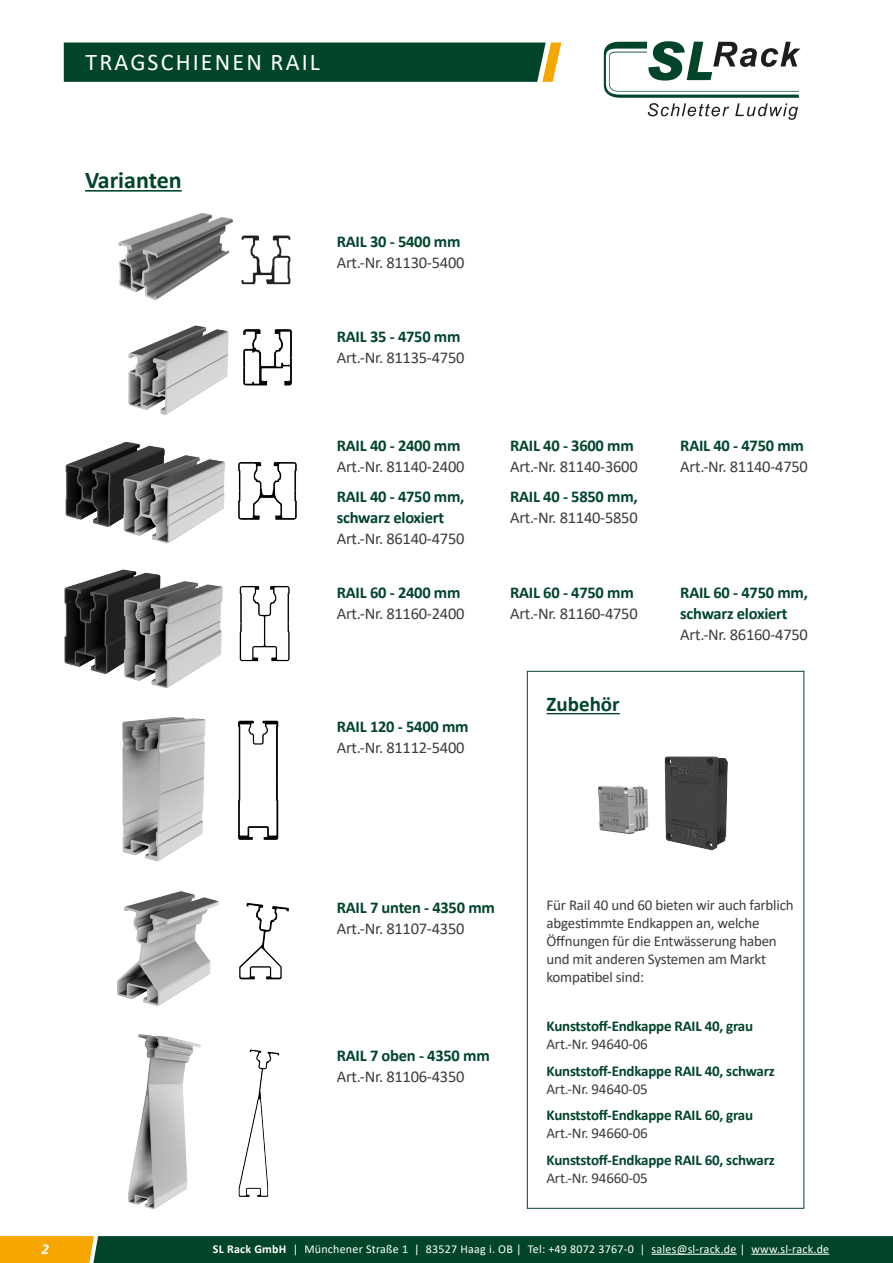
<style>
.page{position:relative;width:893px;height:1263px;background:#fff}
.page>*{position:absolute;margin:0;border:0;box-sizing:border-box;transform-origin:0 0}
.t1{font:24px "Calibri";letter-spacing:.09em;color:#fff}
.t2{font:700 24px "Calibri";color:#004529}
.t3{font:700 21px "Calibri";color:#004529}
.t4{font:16.5px "Calibri";letter-spacing:-.015em;color:#3d3d3c}
.t5{font:700 16.5px "Calibri";letter-spacing:-.015em;color:#004529}
.t6{font:15px/18px "Calibri";letter-spacing:-.015em;color:#3d3d3c}
.t7{font:700 15px "Calibri";letter-spacing:-.015em;color:#004529}
.t8{font:italic 700 15px "Calibri";color:#fff}
.t9{font:12px "Calibri";letter-spacing:.02em;color:#fff}
.s1{font-weight:700}
</style>
<div class="page">
<svg style="left:0;top:1236px;width:893px;height:27px;background:#1c5027"></svg>
<hr style="left:652px;top:1254px;width:85px;height:1px;background:#fff">
<hr style="left:751px;top:1254px;width:78px;height:1px;background:#fff">
<svg style="left:604px;top:41px;width:196px;height:79px"></svg>
<div style="left:64px;top:43px;width:497px;height:39px;background:#004529"></div>
<div style="left:527px;top:671px;width:277px;height:537px;border:1px solid #004529"></div>
<hr style="left:85px;top:190px;width:97px;height:2px;background:#004529">
<img style="left:598px;top:785px;width:45px;height:50px">
<img style="left:643px;top:756px;width:85px;height:95px">
<hr style="left:546px;top:713px;width:74px;height:1px;background:#004529">
<img style="left:128px;top:325px;width:101px;height:90px">
<img style="left:243px;top:329px;width:49px;height:57px">
<img style="left:238px;top:462px;width:59px;height:58px">
<img style="left:239px;top:585px;width:51px;height:77px">
<img style="left:65px;top:453px;width:30px;height:71px">
<img style="left:95px;top:441px;width:130px;height:103px">
<img style="left:64px;top:569px;width:62px;height:104px">
<img style="left:100px;top:570px;width:123px;height:119px">
<img style="left:118px;top:213px;width:115px;height:87px">
<img style="left:241px;top:235px;width:50px;height:50px">
<img style="left:239px;top:902px;width:50px;height:78px">
<img style="left:238px;top:1049px;width:42px;height:148px">
<img style="left:117px;top:891px;width:102px;height:115px">
<img style="left:128px;top:1034px;width:73px;height:176px">
<img style="left:238px;top:720px;width:41px;height:120px">
<img style="left:122px;top:717px;width:84px;height:145px">
<h1 class="t1" style="left:86px;top:45px;width:236px">TRAGSCHIENEN RAIL</h1>
<p class="t2" style="left:85px;top:163px;width:98px">Varianten</p>
<p class="t5" style="left:337px;top:229px;width:125px">RAIL 30 - 5400 mm</p>
<p class="t4" style="left:337px;top:251px;width:129px">Art.-Nr. 81130-5400</p>
<p class="t5" style="left:337px;top:325px;width:125px">RAIL 35 - 4750 mm</p>
<p class="t4" style="left:337px;top:346px;width:129px">Art.-Nr. 81135-4750</p>
<p class="t5" style="left:337px;top:434px;width:125px">RAIL 40 - 2400 mm</p>
<p class="t4" style="left:337px;top:455px;width:129px">Art.-Nr. 81140-2400</p>
<p class="t5" style="left:337px;top:485px;width:129px">RAIL 40 - 4750 mm,</p>
<p class="t5" style="left:337px;top:506px;width:109px">schwarz eloxiert</p>
<p class="t4" style="left:337px;top:527px;width:129px">Art.-Nr. 86140-4750</p>
<p class="t5" style="left:337px;top:581px;width:125px">RAIL 60 - 2400 mm</p>
<p class="t4" style="left:337px;top:602px;width:129px">Art.-Nr. 81160-2400</p>
<p class="t5" style="left:337px;top:715px;width:133px">RAIL 120 - 5400 mm</p>
<p class="t4" style="left:337px;top:736px;width:129px">Art.-Nr. 81112-5400</p>
<p class="t5" style="left:510px;top:434px;width:125px">RAIL 40 - 3600 mm</p>
<p class="t4" style="left:510px;top:455px;width:129px">Art.-Nr. 81140-3600</p>
<p class="t5" style="left:510px;top:485px;width:129px">RAIL 40 - 5850 mm,</p>
<p class="t4" style="left:510px;top:506px;width:129px">Art.-Nr. 81140-5850</p>
<p class="t5" style="left:510px;top:581px;width:125px">RAIL 60 - 4750 mm</p>
<p class="t4" style="left:510px;top:602px;width:129px">Art.-Nr. 81160-4750</p>
<p class="t3" style="left:546px;top:689px;width:75px">Zubehör</p>
<p class="t5" style="left:680px;top:434px;width:125px">RAIL 40 - 4750 mm</p>
<p class="t4" style="left:680px;top:455px;width:129px">Art.-Nr. 81140-4750</p>
<p class="t5" style="left:680px;top:581px;width:129px">RAIL 60 - 4750 mm,</p>
<p class="t5" style="left:680px;top:602px;width:109px">schwarz eloxiert</p>
<p class="t4" style="left:680px;top:623px;width:129px">Art.-Nr. 86160-4750</p>
<p class="t5" style="left:337px;top:896px;width:160px">RAIL 7 unten - 4350 mm</p>
<p class="t4" style="left:337px;top:917px;width:129px">Art.-Nr. 81107-4350</p>
<p class="t5" style="left:337px;top:1043px;width:154px">RAIL 7 oben - 4350 mm</p>
<p class="t4" style="left:337px;top:1065px;width:129px">Art.-Nr. 81106-4350</p>
<p class="t6" style="left:546px;top:895px;width:249px">Für Rail 40 und 60 bieten wir auch farblich abgestimmte Endkappen an, welche</p>
<p class="t6" style="left:546px;top:931px;width:232px">Öffnungen für die Entwässerung haben</p>
<p class="t6" style="left:546px;top:949px;width:221px">und mit anderen Systemen am Markt</p>
<p class="t6" style="left:546px;top:967px;width:99px">kompatibel sind:</p>
<p class="t7" style="left:546px;top:1015px;width:208px">Kunststoff-Endkappe RAIL 40, grau</p>
<p class="t6" style="left:546px;top:1035px;width:103px">Art.-Nr. 94640-06</p>
<p class="t7" style="left:546px;top:1060px;width:230px">Kunststoff-Endkappe RAIL 40, schwarz</p>
<p class="t6" style="left:546px;top:1079px;width:103px">Art.-Nr. 94640-05</p>
<p class="t7" style="left:546px;top:1105px;width:208px">Kunststoff-Endkappe RAIL 60, grau</p>
<p class="t6" style="left:546px;top:1124px;width:103px">Art.-Nr. 94660-06</p>
<p class="t7" style="left:546px;top:1149px;width:230px">Kunststoff-Endkappe RAIL 60, schwarz</p>
<p class="t6" style="left:546px;top:1168px;width:103px">Art.-Nr. 94660-05</p>
<p class="t8" style="left:41px;top:1238px;width:9px">2</p>
<p class="t9" style="left:213px;top:1240px;width:618px"><span class="s1">SL Rack GmbH</span> | Münchener Straße 1 | 83527 Haag i. OB | Tel: +49 8072 3767-0 | sales@sl-rack.de | www.sl-rack.de</p>
</div>
